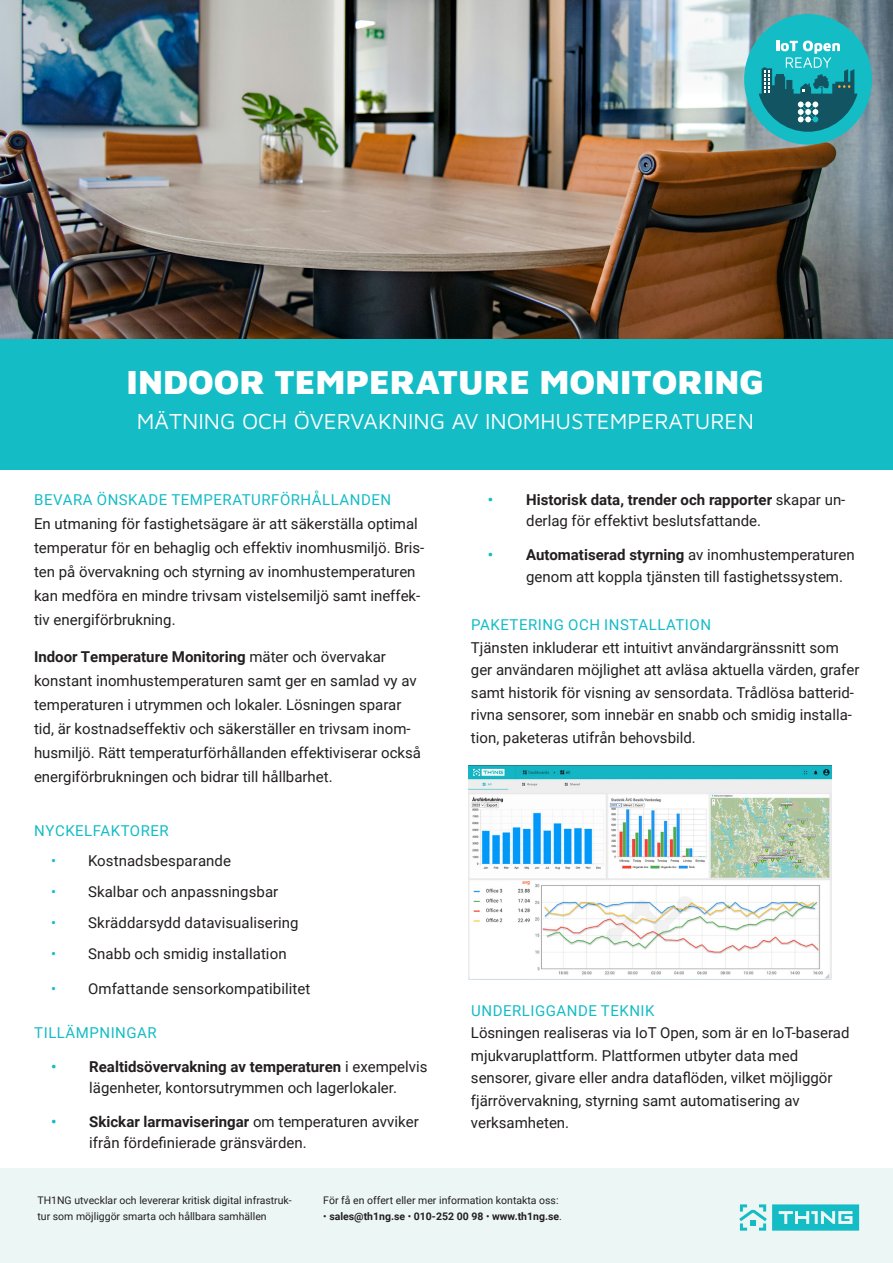
<style>
.page{position:relative;width:893px;height:1263px;background:#fff}
.page>*{position:absolute;margin:0;border:0;box-sizing:border-box;transform-origin:0 0}
.Huvudrubrik{font:900 34.5px "Maven Pro";color:#fff}
.Huvudrubrik-2{font:22.5px "Maven Pro";color:#fff}
.Brödtext{font:15px/24px "Roboto";color:#231f20}
.Underrubrik_lv_2{font:15px "Roboto";letter-spacing:.035em;color:#14bcc6}
.Brödtext-2{font:15px "Roboto";letter-spacing:.035em;color:#14bcc6}
.t1{font:10.5px/16.5px "Roboto";color:#231f20}
.t2{font:700 10.5px "Roboto";color:#231f20}
.s1{font-weight:700}
.s2{color:#14bcc6}
.s3{font-weight:700;color:#14bcc6}
.s4{font-weight:400}
</style>
<div class="page">
<div style="left:0;top:1168px;width:893px;height:95px;background:#ebf6f5"></div>
<svg style="left:739px;top:1204px;width:120px;height:26px"></svg>
<img style="left:0;top:0;width:893px;height:339px">
<div style="left:744px;top:14px;width:128px;height:131px;background:#14bcc6;border-radius:50%"></div>
<svg style="left:759px;top:41px;width:98px;height:91px"></svg>
<img style="left:469px;top:765px;width:363px;height:215px">
<div style="left:0;top:339px;width:893px;height:131px;background:#14bcc6"></div>
<p class="Huvudrubrik" style="left:127px;top:359px;width:639px">INDOOR TEMPERATURE MONITORING</p>
<p class="Huvudrubrik-2" style="left:137px;top:406px;width:618px">MÄTNING OCH ÖVERVAKNING AV INOMHUSTEMPERATUREN</p>
<p class="Underrubrik_lv_2" style="left:34px;top:489px;width:358px">BEVARA ÖNSKADE TEMPERATURFÖRHÅLLANDEN</p>
<p class="Brödtext" style="left:34px;top:511px;width:392px">En utmaning för fastighetsägare är att säkerställa optimal temperatur för en behaglig och effektiv inomhusmiljö. Bris&shy;ten på övervakning och styrning av inomhustemperaturen kan medföra en mindre trivsam vistelsemiljö samt ineffek&shy;tiv energiförbrukning.</p>
<p class="Brödtext" style="left:34px;top:644px;width:389px"><span class="s1">Indoor Temperature Monitoring</span> mäter och övervakar konstant inomhustemperaturen samt ger en samlad vy av temperaturen i utrymmen och lokaler. Lösningen sparar tid, är kostnadseffektiv och säkerställer en trivsam inom&shy;husmiljö. Rätt temperaturförhållanden effektiviserar också energiförbrukningen och bidrar till hållbarhet.</p>
<p class="Brödtext-2" style="left:34px;top:820px;width:136px">NYCKELFAKTORER</p>
<p class="Brödtext" style="left:51px;top:848px;width:182px"><span class="s2">•</span> Kostnadsbesparande</p>
<p class="Brödtext" style="left:51px;top:879px;width:229px"><span class="s2">•</span> Skalbar och anpassningsbar</p>
<p class="Brödtext" style="left:51px;top:910px;width:249px"><span class="s2">•</span> Skräddarsydd datavisualisering</p>
<p class="Brödtext" style="left:51px;top:941px;width:237px"><span class="s2">•</span> Snabb och smidig installation</p>
<p class="Brödtext" style="left:51px;top:976px;width:261px"><span class="s2">•</span> Omfattande sensorkompatibilitet</p>
<p class="Underrubrik_lv_2" style="left:34px;top:1022px;width:124px">TILLÄMPNINGAR</p>
<p class="Brödtext" style="left:51px;top:1056px;width:378px;line-height:21px;text-align:center"><span class="s3">•</span> <span class="s1">Realtidsövervakning av temperaturen</span> i exempelvis lägenheter, kontorsutrymmen och lagerlokaler.</p>
<p class="Brödtext" style="left:89px;top:1110px;width:331px;line-height:21px;text-indent:-38px"><span class="s3">•</span> <span class="s1">Skickar larmaviseringar</span> om temperaturen avviker ifrån fördefinierade gränsvärden.</p>
<p class="Brödtext" style="left:526px;top:488px;width:321px;line-height:21px;text-indent:-38px"><span class="s3">•</span> <span class="s1">Historisk data, trender och rapporter</span> skapar un&shy;derlag för effektivt beslutsfattande.</p>
<p class="Brödtext" style="left:526px;top:542px;width:330px;line-height:22.5px;text-indent:-38px"><span class="s3">•</span> <span class="s1">Automatiserad styrning</span> av inomhustemperaturen genom att koppla tjänsten till fastighetssystem.</p>
<p class="Underrubrik_lv_2" style="left:471px;top:614px;width:241px">PAKETERING OCH INSTALLATION</p>
<p class="Brödtext" style="left:471px;top:635px;width:390px;line-height:22.5px">Tjänsten inkluderar ett intuitivt användargränssnitt som ger användaren möjlighet att avläsa aktuella värden, grafer samt historik för visning av sensordata. Trådlösa batterid&shy;rivna sensorer, som innebär en snabb och smidig installa&shy;tion, paketeras utifrån behovsbild.</p>
<p class="Underrubrik_lv_2" style="left:471px;top:1000px;width:185px">UNDERLIGGANDE TEKNIK</p>
<p class="Brödtext" style="left:471px;top:1021px;width:380px;line-height:22.5px">Lösningen realiseras via IoT Open, som är en IoT-baserad mjukvaruplattform. Plattformen utbyter data med sensorer, givare eller andra dataflöden, vilket möjliggör fjärrövervakning, styrning samt automatisering av verksamheten.</p>
<p class="t1" style="left:38px;top:1191px;width:256px">TH1NG utvecklar och levererar kritisk digital infrastruk&shy;tur som möjliggör smarta och hållbara samhällen</p>
<p class="t1" style="left:323px;top:1191px;width:237px">För få en offert eller mer information kontakta oss:</p>
<p class="t2" style="left:323px;top:1209px;width:240px"><span class="s4">•</span> sales@th1ng.se <span class="s4">•</span> 010-252 00 98 <span class="s4">•</span> www.th1ng.se<span class="s4">.</span></p>
</div>
